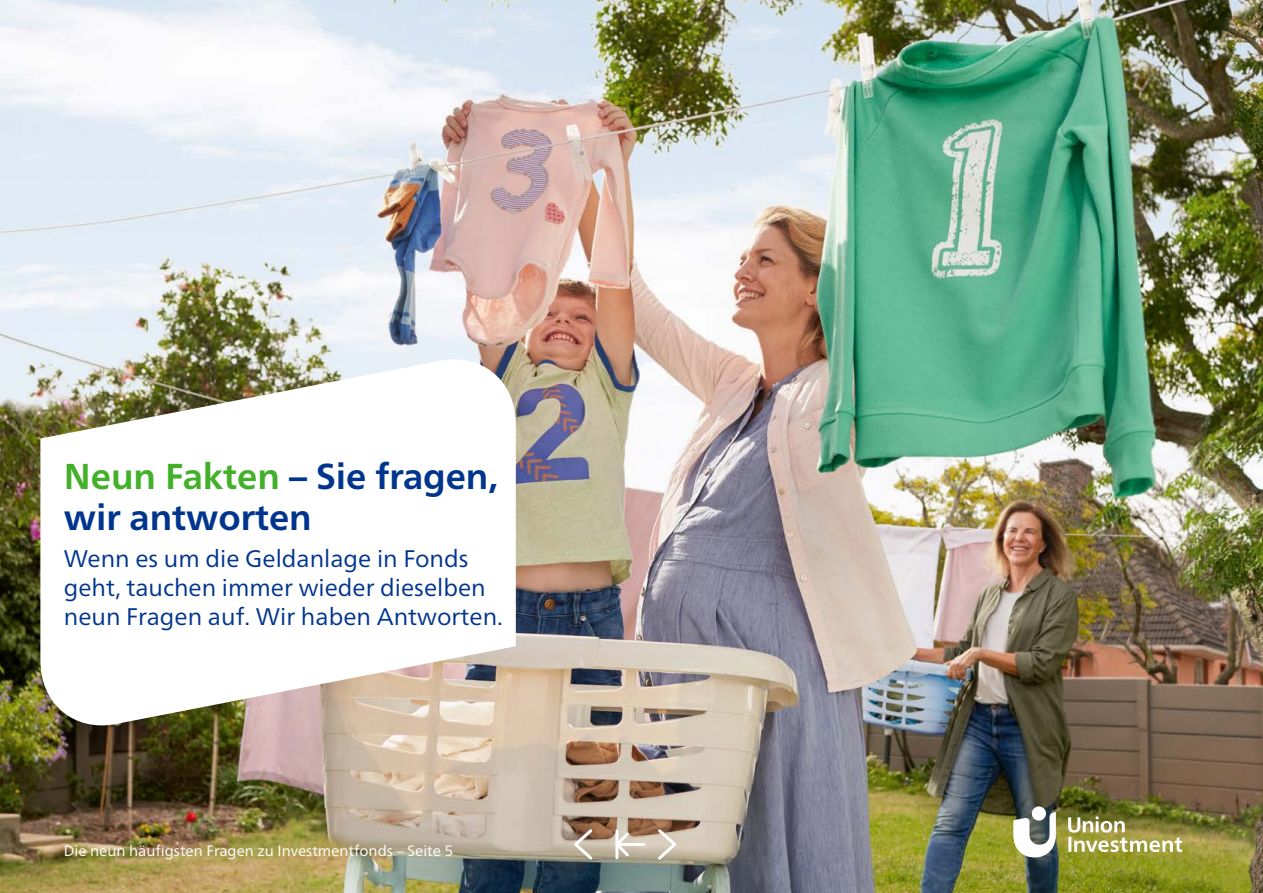
<style>
.page{position:relative;width:1263px;height:893px;background:#fff}
.page>*{position:absolute;margin:0;border:0;box-sizing:border-box;transform-origin:0 0}
.t1{font:36px/40.5px "Frutiger Neuefuer UI Bold";color:#00358e}
.t2{font:24px/28.8px "Frutiger Neuefuer UI Book";color:#00358e}
.t3{font:15px "Frutiger Neuefuer UI Book";color:#fff}
.s1{color:#43b02a}
</style>
<div class="page">
<img style="left:0;top:0;width:1263px;height:893px">
<svg style="left:655px;top:826px;width:24px;height:36px"></svg>
<svg style="left:571px;top:826px;width:24px;height:36px"></svg>
<hr style="left:615px;top:829px;width:3px;height:30px;background:#fff">
<hr style="left:617px;top:843px;width:28px;height:3px;background:#fff">
<svg style="left:615px;top:832px;width:14px;height:24px"></svg>
<img style="left:1013px;top:806px;width:169px;height:51px">
<svg style="left:40px;top:346px;width:476px;height:393px"></svg>
<h1 class="t1" style="left:64px;top:456px;width:436px"><span class="s1">Neun Fakten</span> – Sie fragen, wir antworten</h1>
<p class="t2" style="left:64px;top:544px;width:441px">Wenn es um die Geldanlage in Fonds geht, tauchen immer wieder dieselben neun Fragen auf. Wir haben Antworten.</p>
<p class="t3" style="left:64px;top:841px;width:391px">Die neun häufigsten Fragen zu Investmentfonds – Seite 5</p>
</div>
